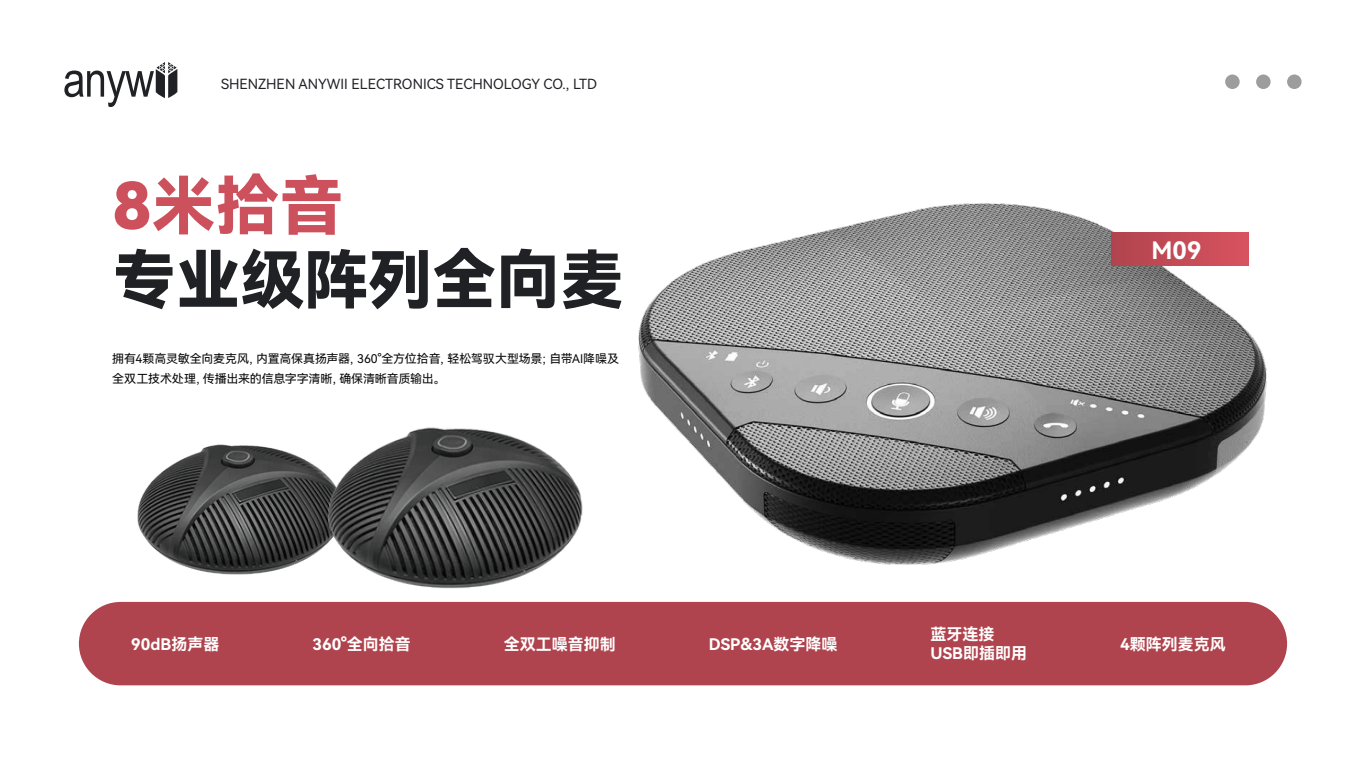
<style>
.page{position:relative;width:1366px;height:768px;background:#fff}
.page>*{position:absolute;margin:0;border:0;box-sizing:border-box;transform-origin:0 0}
.t1{font:64px "Harmony OS Sans SC Black";color:#202125}
.t2{font:64px "Harmony OS Sans SC Black";color:#cc515c}
.t3{font:24px "Harmony OS Sans SC Bold";color:#fff}
.t4{font:16px/19.2px "Harmony OS Sans SC Bold";color:#fff}
.t5{font:14px "Harmony OS Sans SC";color:#202125}
.t6{font:12px/20px "Harmony OS Sans SC";letter-spacing:-.015em;color:#090707}
</style>
<div class="page">
<div style="left:79px;top:602px;width:1208px;height:83px;background:#b0444e;border-radius:42px"></div>
<svg style="left:64px;top:62px;width:113px;height:45px"></svg>
<div style="left:1287px;top:75px;width:15px;height:14px;background:#9d9d9f;border-radius:50%"></div>
<div style="left:1256px;top:75px;width:15px;height:14px;background:#9d9d9f;border-radius:50%"></div>
<div style="left:1225px;top:75px;width:15px;height:14px;background:#9d9d9f;border-radius:50%"></div>
<img style="left:638px;top:204px;width:629px;height:360px">
<img style="left:137px;top:444px;width:154px;height:131px">
<img style="left:291px;top:427px;width:313px;height:175px">
<div style="left:1111px;top:232px;width:137px;height:33px;background:linear-gradient(to right,#b0444e,#d7535f)"></div>
<p class="t5" style="left:221px;top:74px;width:378px">SHENZHEN ANYWII ELECTRONICS TECHNOLOGY CO., LTD</p>
<h1 class="t2" style="left:112px;top:161px;width:233px">8米拾音</h1>
<h1 class="t1" style="left:112px;top:235px;width:514px">专业级阵列全向麦</h1>
<p class="t6" style="left:112px;top:348px;width:508px">拥有4颗高灵敏全向麦克风，内置高保真扬声器，360°全方位拾音，轻松驾驭大型场景；自带AI降噪及全双工技术处理，传播出来的信息字字清晰，确保清晰音质输出。</p>
<h2 class="t3" style="left:1152px;top:234px;width:51px">M09</h2>
<h3 class="t4" style="left:131px;top:634px;width:90px">90dB扬声器</h3>
<h3 class="t4" style="left:312px;top:634px;width:100px">360°全向拾音</h3>
<h3 class="t4" style="left:504px;top:634px;width:113px">全双工噪音抑制</h3>
<h3 class="t4" style="left:709px;top:634px;width:130px">DSP&amp;3A数字降噪</h3>
<h3 class="t4" style="left:931px;top:624px;width:98px">蓝牙连接<br>USB即插即用</h3>
<h3 class="t4" style="left:1120px;top:634px;width:107px">4颗阵列麦克风</h3>
</div>
